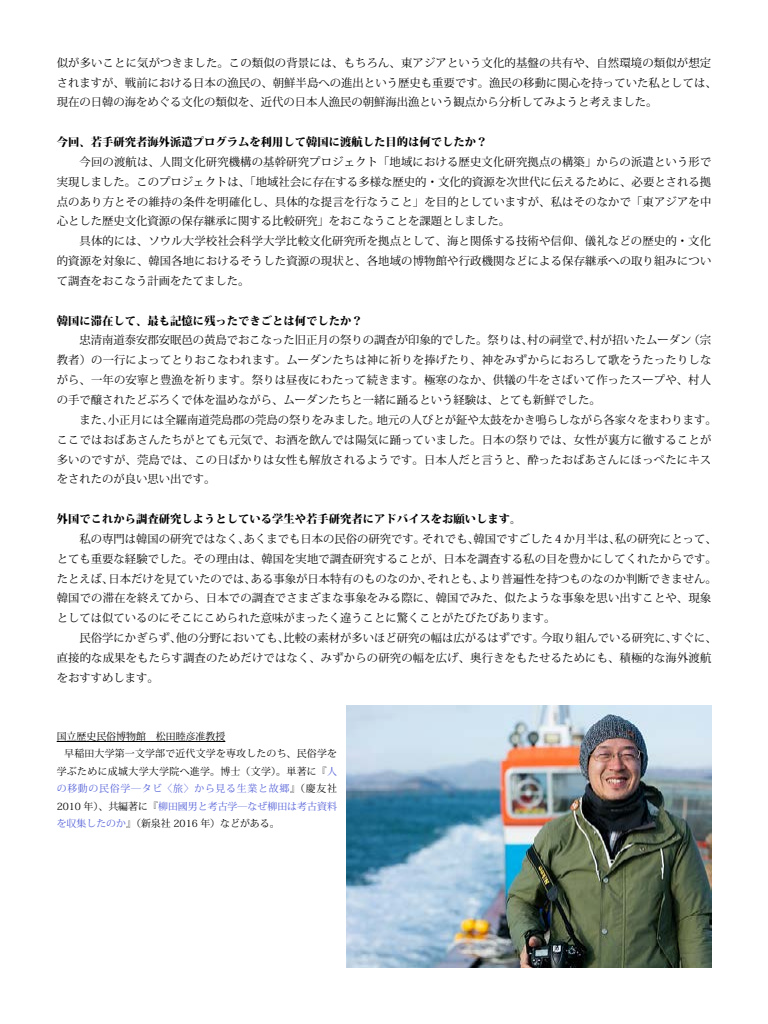
<style>
.page{position:relative;width:768px;height:1024px;background:#fff}
.page>*{position:absolute;margin:0;border:0;box-sizing:border-box;transform-origin:0 0}
.t1{font:11.3px/19.8px "Koz Min Pro";letter-spacing:.005em;color:#000}
.t2{font:800 11.3px "Koz Min Pro";color:#000}
.t3{font:9.9px "Koz Min Pro";letter-spacing:.02em;color:#000}
.t4{font:9.9px "Koz Min Pro";color:#000}
.t5{font:9.9px "Koz Min Pro";color:#4f5cd6}
.t6{font:9.9px "Koz Min Pro";letter-spacing:.075em;color:#4f5cd6}
.s1{color:#4f5cd6}
.s2{color:#000}
</style>
<div class="page">
<hr style="left:57px;top:741px;width:168px;height:1px;background:#000">
<img style="left:346px;top:706px;width:365px;height:261px">
<p class="t1" style="left:57px;top:52px;width:662px">似が多いことに気がつきました。この類似の背景には、もちろん、東アジアという文化的基盤の共有や、自然環境の類似が想定されますが、戦前における日本の漁民の、朝鮮半島への進出という歴史も重要です。漁民の移動に関心を持っていた私としては、現在の日韓の海をめぐる文化の類似を、近代の日本人漁民の朝鮮海出漁という観点から分析してみようと考えました。</p>
<p class="t2" style="left:57px;top:133px;width:432px">今回、若手研究者海外派遣プログラムを利用して韓国に渡航した目的は何でしたか?</p>
<p class="t1" style="left:57px;top:151px;width:656px">　　今回の渡航は、人間文化研究機構の基幹研究プロジェクト「地域における歴史文化研究拠点の構築」からの派遣という形で実現しました。このプロジェクトは、「地域社会に存在する多様な歴史的・文化的資源を次世代に伝えるために、必要とされる拠点のあり方とその維持の条件を明確化し、具体的な提言を行なうこと」を目的としていますが、私はそのなかで「東アジアを中心とした歴史文化資源の保存継承に関する比較研究」をおこなうことを課題としました。<br>　　具体的には、ソウル大学校社会科学大学比較文化研究所を拠点として、海と関係する技術や信仰、儀礼などの歴史的・文化的資源を対象に、韓国各地におけるそうした資源の現状と、各地域の博物館や行政機関などによる保存継承への取り組みについて調査をおこなう計画をたてました。</p>
<p class="t2" style="left:57px;top:312px;width:308px">韓国に滞在して、最も記憶に残ったできごとは何でしたか?</p>
<p class="t1" style="left:689px;top:330px;width:24px">（宗</p>
<p class="t1" style="left:590px;top:330px;width:104px">村が招いたムーダン</p>
<p class="t1" style="left:57px;top:330px;width:478px">　　忠清南道泰安郡安眠邑の黄島でおこなった旧正月の祭りの調査が印象的でした。祭りは、</p>
<p class="t1" style="left:57px;top:350px;width:656px">教者）の一行によってとりおこなわれます。ムーダンたちは神に祈りを捧げたり、神をみずからにおろして歌をうたったりしな</p>
<p class="t1" style="left:57px;top:370px;width:656px">がら、一年の安寧と豊漁を祈ります。祭りは昼夜にわたって続きます。極寒のなか、供犠の牛をさばいて作ったスープや、村人</p>
<p class="t1" style="left:57px;top:390px;width:546px">の手で醸されたどぶろくで体を温めながら、ムーダンたちと一緒に踊るという経験は、とても新鮮でした。</p>
<p class="t1" style="left:377px;top:409px;width:342px">地元の人びとが鉦や太鼓をかき鳴らしながら各家々をまわります。</p>
<p class="t1" style="left:527px;top:330px;width:70px">村の祠堂で、</p>
<p class="t1" style="left:108px;top:409px;width:274px">小正月には全羅南道莞島郡の莞島の祭りをみました。</p>
<p class="t1" style="left:57px;top:409px;width:656px">　　また、<br>ここではおばあさんたちがとても元気で、お酒を飲んでは陽気に踊っていました。日本の祭りでは、女性が裏方に徹することが多いのですが、莞島では、この日ばかりは女性も解放されるようです。日本人だと言うと、酔ったおばあさんにほっぺたにキスをされたのが良い思い出です。</p>
<p class="t2" style="left:57px;top:510px;width:466px">外国でこれから調査研究しようとしている学生や若手研究者にアドバイスをお願いします。</p>
<p class="t1" style="left:615px;top:528px;width:104px">私の研究にとって、</p>
<p class="t1" style="left:473px;top:528px;width:149px">韓国ですごした 4 か月半は、</p>
<p class="t1" style="left:57px;top:528px;width:194px">　　私の専門は韓国の研究ではなく、</p>
<p class="t1" style="left:57px;top:548px;width:662px">とても重要な経験でした。その理由は、韓国を実地で調査研究することが、日本を調査する私の目を豊かにしてくれたからです。</p>
<p class="t1" style="left:479px;top:568px;width:240px">より普遍性を持つものなのか判断できません。</p>
<p class="t1" style="left:244px;top:528px;width:183px">あくまでも日本の民俗の研究です。</p>
<p class="t1" style="left:422px;top:528px;width:58px">それでも、</p>
<p class="t1" style="left:57px;top:568px;width:58px">たとえば、</p>
<p class="t1" style="left:57px;top:588px;width:656px">韓国での滞在を終えてから、日本での調査でさまざまな事象をみる際に、韓国でみた、似たような事象を思い出すことや、現象</p>
<p class="t1" style="left:57px;top:608px;width:500px">としては似ているのにそこにこめられた意味がまったく違うことに驚くことがたびたびあります。</p>
<p class="t1" style="left:672px;top:628px;width:47px">すぐに、</p>
<p class="t1" style="left:108px;top:568px;width:149px">日本だけを見ていたのでは、</p>
<p class="t1" style="left:251px;top:568px;width:183px">ある事象が日本特有のものなのか、</p>
<p class="t1" style="left:427px;top:568px;width:58px">それとも、</p>
<p class="t1" style="left:57px;top:628px;width:656px">　　民俗学にかぎらず、<br>直接的な成果をもたらす調査のためだけではなく、みずからの研究の幅を広げ、奥行きをもたせるためにも、積極的な海外渡航をおすすめします。</p>
<p class="t1" style="left:283px;top:628px;width:262px">比較の素材が多いほど研究の幅は広がるはずです。</p>
<p class="t1" style="left:176px;top:628px;width:115px">他の分野においても、</p>
<p class="t1" style="left:541px;top:628px;width:138px">今取り組んでいる研究に、</p>
<p class="t4" style="left:57px;top:729px;width:170px">国立歴史民俗博物館　松田睦彦准教授</p>
<p class="t3" style="left:64px;top:747px;width:274px">早稲田大学第一文学部で近代文学を専攻したのち、民俗学を</p>
<p class="t3" style="left:57px;top:764px;width:282px">学ぶために成城大学大学院へ進学。博士（文学）。単著に『<span class="s1">人</span></p>
<p class="t6" style="left:57px;top:782px;width:282px">の移動の民俗学―タビ〈旅〉から見る生業と故郷<span class="s2">』（慶友社</span></p>
<p class="t5" style="left:57px;top:799px;width:282px"><span class="s2">2010 年）、共編著に『</span>柳田國男と考古学―なぜ柳田は考古資料</p>
<p class="t4" style="left:57px;top:816px;width:225px"><span class="s1">を収集したのか</span>』（新泉社 2016 年）などがある。</p>
</div>
